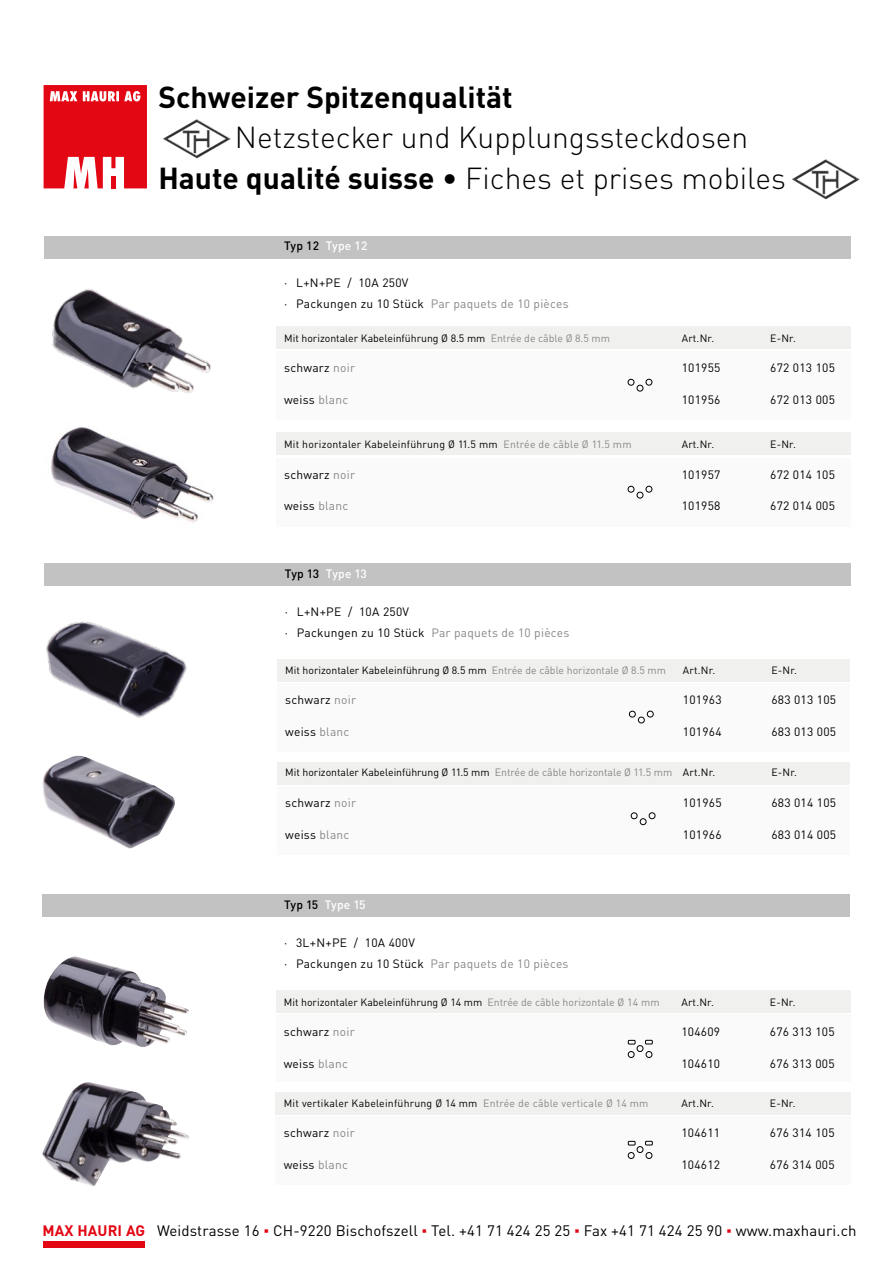
<style>
.page{position:relative;width:893px;height:1263px;background:#fff}
.page>*{position:absolute;margin:0;border:0;box-sizing:border-box;transform-origin:0 0}
.t1{font:300 30px/40.5px "DINOT";color:#000}
.t2{font:700 30px "DINOT";color:#000}
.t3{font:15px "DINOT";letter-spacing:.01em;color:#000}
.t4{font:12px/21px "DINOT";letter-spacing:.02em;color:#000}
.t5{font:500 12px "DINOT";letter-spacing:-.02em;color:#fff}
.t6{font:500 12px "DINOT";letter-spacing:.02em;color:#fff}
.t7{font:10.5px "DINOT";color:#000}
.t8{font:10.5px "DINOT";letter-spacing:.02em;color:#000}
.s1{font-weight:700}
.s2{font-weight:500}
.s3{color:#000}
.s4{color:#878787}
.s5{font-weight:700;color:#e30613}
.s6{font-family:"Arial";font-weight:900;color:#e30613}
</style>
<div class="page">
<div style="left:44px;top:1241px;width:101px;height:6px;background:#e30613"></div>
<svg style="left:44px;top:85px;width:103px;height:103px"></svg>
<img style="left:163px;top:119px;width:68px;height:40px">
<img style="left:792px;top:159px;width:68px;height:40px">
<img style="left:52px;top:289px;width:159px;height:105px">
<div style="left:276px;top:326px;width:574px;height:23px;background:#f0f0ef"></div>
<div style="left:276px;top:433px;width:574px;height:22px;background:#f0f0ef"></div>
<div style="left:276px;top:351px;width:574px;height:68px;background:#fafafa"></div>
<div style="left:276px;top:458px;width:574px;height:68px;background:#fafafa"></div>
<svg style="left:628px;top:379px;width:24px;height:12px"></svg>
<svg style="left:628px;top:486px;width:24px;height:12px"></svg>
<img style="left:51px;top:427px;width:163px;height:96px">
<div style="left:44px;top:563px;width:806px;height:23px;background:#c2c2c2"></div>
<div style="left:44px;top:236px;width:806px;height:23px;background:#c2c2c2"></div>
<div style="left:278px;top:659px;width:572px;height:23px;background:#f0f0ef"></div>
<div style="left:278px;top:762px;width:572px;height:23px;background:#f0f0ef"></div>
<div style="left:278px;top:683px;width:572px;height:68px;background:#fafafa"></div>
<div style="left:278px;top:786px;width:572px;height:68px;background:#fafafa"></div>
<svg style="left:629px;top:711px;width:24px;height:12px"></svg>
<svg style="left:631px;top:813px;width:6px;height:6px"></svg>
<div style="left:649px;top:812px;width:6px;height:7px;border:1px solid #000;border-radius:50%"></div>
<div style="left:640px;top:818px;width:6px;height:7px;border:1px solid #000;border-radius:50%"></div>
<img style="left:46px;top:621px;width:141px;height:97px">
<img style="left:42px;top:756px;width:133px;height:93px">
<div style="left:43px;top:894px;width:807px;height:23px;background:#c2c2c2"></div>
<img style="left:42px;top:1082px;width:148px;height:105px">
<div style="left:276px;top:990px;width:574px;height:23px;background:#f0f0ef"></div>
<div style="left:275px;top:1092px;width:575px;height:23px;background:#f0f0ef"></div>
<div style="left:276px;top:1014px;width:574px;height:68px;background:#fafafa"></div>
<div style="left:275px;top:1116px;width:575px;height:68px;background:#fafafa"></div>
<img style="left:43px;top:956px;width:146px;height:91px">
<div style="left:628px;top:1051px;width:6px;height:7px;border:1px solid #000;border-radius:50%"></div>
<div style="left:637px;top:1045px;width:6px;height:7px;border:1px solid #000;border-radius:50%"></div>
<div style="left:646px;top:1051px;width:6px;height:7px;border:1px solid #000;border-radius:50%"></div>
<svg style="left:628px;top:1040px;width:7px;height:4px"></svg>
<svg style="left:645px;top:1040px;width:7px;height:4px"></svg>
<div style="left:628px;top:1152px;width:6px;height:7px;border:1px solid #000;border-radius:50%"></div>
<div style="left:637px;top:1146px;width:6px;height:7px;border:1px solid #000;border-radius:50%"></div>
<div style="left:646px;top:1152px;width:6px;height:7px;border:1px solid #000;border-radius:50%"></div>
<svg style="left:628px;top:1141px;width:7px;height:4px"></svg>
<svg style="left:645px;top:1141px;width:7px;height:4px"></svg>
<h1 class="t2" style="left:158px;top:78px;width:356px">Schweizer Spitzenqualität</h1>
<h1 class="t1" style="left:158px;top:117px;width:629px;text-indent:76px">Netzstecker und Kupplungssteckdosen<br><span class="s1">Haute qualité suisse</span> <span class="s2">•</span> Fiches et prises mobiles</h1>
<p class="t6" style="left:284px;top:237px;width:85px"><span class="s3">Typ 12</span> Type 12</p>
<p class="t4" style="left:284px;top:272px;width:286px">· L+N+PE / 10A 250V<br>· Packungen zu 10 Stück <span class="s4">Par paquets de 10 pièces</span></p>
<p class="t7" style="left:284px;top:331px;width:327px">Mit horizontaler Kabeleinführung Ø 8.5 mm <span class="s4">Entrée de câble Ø 8.5 mm</span></p>
<p class="t7" style="left:682px;top:331px;width:34px">Art.Nr.</p>
<p class="t7" style="left:770px;top:331px;width:27px">E-Nr.</p>
<p class="t4" style="left:284px;top:357px;width:72px">schwarz <span class="s4">noir</span></p>
<p class="t4" style="left:682px;top:357px;width:40px">101955</p>
<p class="t4" style="left:770px;top:357px;width:66px">672 013 105</p>
<p class="t4" style="left:284px;top:389px;width:66px">weiss <span class="s4">blanc</span></p>
<p class="t4" style="left:682px;top:389px;width:40px">101956</p>
<p class="t4" style="left:770px;top:389px;width:66px">672 013 005</p>
<p class="t8" style="left:284px;top:438px;width:349px">Mit horizontaler Kabeleinführung Ø 11.5 mm <span class="s4">Entrée de câble Ø 11.5 mm</span></p>
<p class="t7" style="left:682px;top:438px;width:34px">Art.Nr.</p>
<p class="t7" style="left:770px;top:438px;width:27px">E-Nr.</p>
<p class="t4" style="left:284px;top:464px;width:72px">schwarz <span class="s4">noir</span></p>
<p class="t4" style="left:682px;top:464px;width:40px">101957</p>
<p class="t4" style="left:770px;top:464px;width:66px">672 014 105</p>
<p class="t4" style="left:284px;top:495px;width:66px">weiss <span class="s4">blanc</span></p>
<p class="t4" style="left:682px;top:495px;width:40px">101958</p>
<p class="t4" style="left:770px;top:495px;width:66px">672 014 005</p>
<p class="t5" style="left:285px;top:566px;width:84px"><span class="s3">Typ 13</span> Type 13</p>
<p class="t4" style="left:285px;top:601px;width:286px">· L+N+PE / 10A 250V<br>· Packungen zu 10 Stück <span class="s4">Par paquets de 10 pièces</span></p>
<p class="t7" style="left:285px;top:663px;width:382px">Mit horizontaler Kabeleinführung Ø 8.5 mm <span class="s4">Entrée de câble horizontale Ø 8.5 mm</span></p>
<p class="t7" style="left:683px;top:663px;width:34px">Art.Nr.</p>
<p class="t7" style="left:771px;top:663px;width:27px">E-Nr.</p>
<p class="t4" style="left:285px;top:689px;width:72px">schwarz <span class="s4">noir</span></p>
<p class="t4" style="left:683px;top:689px;width:40px">101963</p>
<p class="t4" style="left:771px;top:689px;width:66px">683 013 105</p>
<p class="t4" style="left:285px;top:721px;width:66px">weiss <span class="s4">blanc</span></p>
<p class="t4" style="left:683px;top:721px;width:40px">101964</p>
<p class="t4" style="left:771px;top:721px;width:66px">683 013 005</p>
<p class="t7" style="left:285px;top:766px;width:432px">Mit horizontaler Kabeleinführung Ø 11.5 mm <span class="s4">Entrée de câble horizontale Ø 11.5 mm</span> Art.Nr.</p>
<p class="t7" style="left:771px;top:766px;width:27px">E-Nr.</p>
<p class="t4" style="left:285px;top:792px;width:72px">schwarz <span class="s4">noir</span></p>
<p class="t4" style="left:683px;top:792px;width:40px">101965</p>
<p class="t4" style="left:771px;top:792px;width:66px">683 014 105</p>
<p class="t4" style="left:285px;top:824px;width:66px">weiss <span class="s4">blanc</span></p>
<p class="t4" style="left:683px;top:824px;width:40px">101966</p>
<p class="t4" style="left:771px;top:824px;width:66px">683 014 005</p>
<p class="t5" style="left:284px;top:897px;width:83px"><span class="s3">Typ 15</span> Type 15</p>
<p class="t4" style="left:284px;top:931px;width:286px">· 3L+N+PE / 10A 400V<br>· Packungen zu 10 Stück <span class="s4">Par paquets de 10 pièces</span></p>
<p class="t7" style="left:284px;top:995px;width:377px">Mit horizontaler Kabeleinführung Ø 14 mm <span class="s4">Entrée de câble horizontale Ø 14 mm</span></p>
<p class="t7" style="left:681px;top:995px;width:34px">Art.Nr.</p>
<p class="t7" style="left:770px;top:995px;width:27px">E-Nr.</p>
<p class="t4" style="left:284px;top:1021px;width:72px">schwarz <span class="s4">noir</span></p>
<p class="t4" style="left:681px;top:1021px;width:40px">104609</p>
<p class="t4" style="left:770px;top:1021px;width:66px">676 313 105</p>
<p class="t4" style="left:284px;top:1053px;width:66px">weiss <span class="s4">blanc</span></p>
<p class="t4" style="left:681px;top:1053px;width:40px">104610</p>
<p class="t4" style="left:770px;top:1053px;width:66px">676 313 005</p>
<p class="t8" style="left:284px;top:1096px;width:366px">Mit vertikaler Kabeleinführung Ø 14 mm <span class="s4">Entrée de câble verticale Ø 14 mm</span></p>
<p class="t7" style="left:681px;top:1096px;width:34px">Art.Nr.</p>
<p class="t7" style="left:770px;top:1096px;width:27px">E-Nr.</p>
<p class="t4" style="left:284px;top:1122px;width:72px">schwarz <span class="s4">noir</span></p>
<p class="t4" style="left:681px;top:1122px;width:40px">104611</p>
<p class="t4" style="left:770px;top:1122px;width:66px">676 314 105</p>
<p class="t4" style="left:284px;top:1154px;width:66px">weiss <span class="s4">blanc</span></p>
<p class="t4" style="left:681px;top:1154px;width:40px">104612</p>
<p class="t4" style="left:770px;top:1154px;width:66px">676 314 005</p>
<p class="t3" style="left:43px;top:1221px;width:816px"><span class="s5">MAX HAURI AG</span> Weidstrasse 16 <span class="s6">▪</span> CH-9220 Bischofszell <span class="s6">▪</span> Tel. +41 71 424 25 25 <span class="s6">▪</span> Fax +41 71 424 25 90 <span class="s6">▪</span> www.maxhauri.ch</p>
</div>
